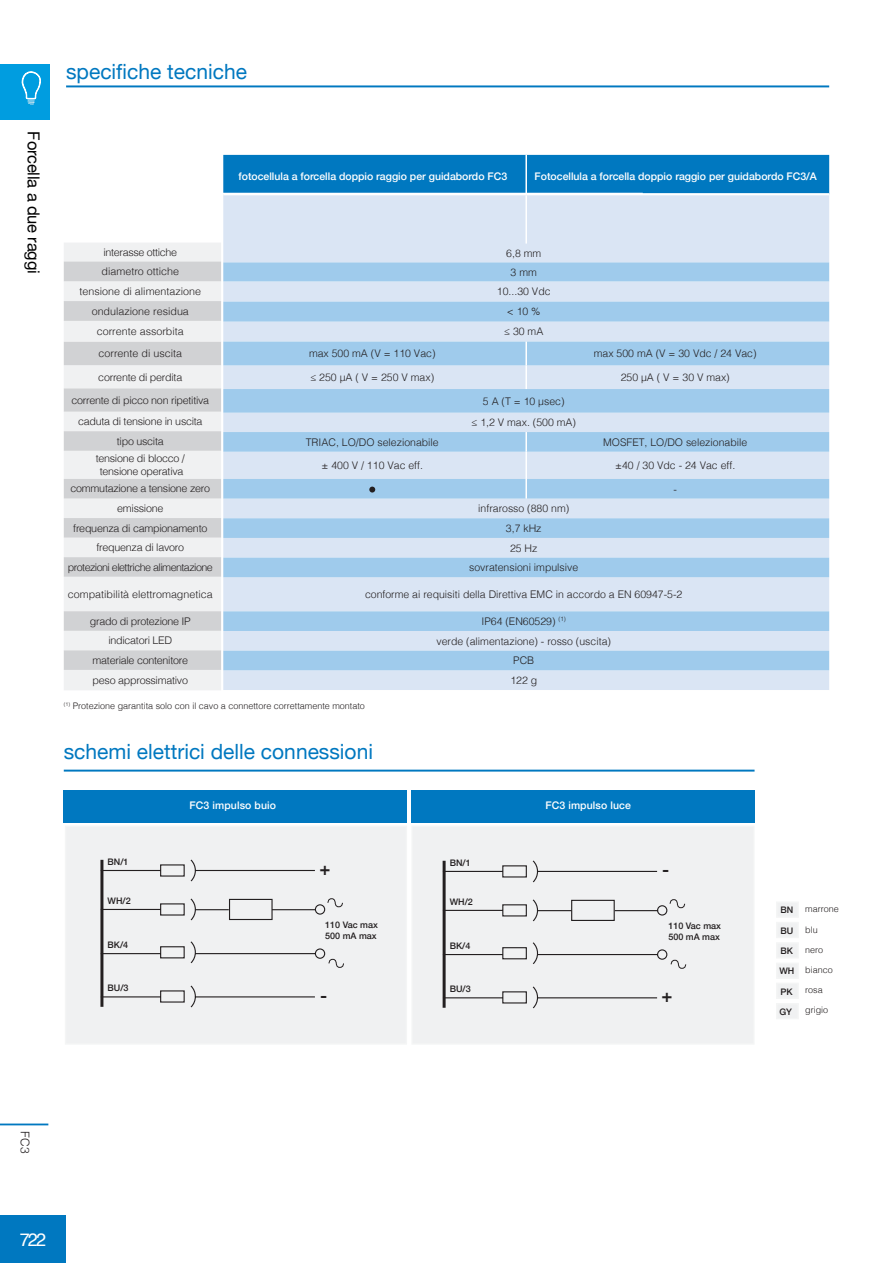
<style>
.page{position:relative;width:893px;height:1263px;background:#fff}
.page>*{position:absolute;margin:0;border:0;box-sizing:border-box;transform-origin:0 0}
.t1{font:21px "Helvetica Neue";color:#0078c0}
.t2{font:500 18.45px "Helvetica Neue";color:#231f20}
.t3{font:18px "Helvetica";color:#fff}
.t4{font:16.5px "Helvetica Neue";letter-spacing:-.01em;color:#000}
.t5{font:300 12px "Helvetica";color:#231f20}
.t6{font:300 10.5px "Helvetica";color:#231f20}
.t7{font:300 10.5px "Helvetica";letter-spacing:-.025em;color:#231f20}
.t8{font:500 10.5px "Helvetica Neue";color:#fff}
.t9{font:300 10.5px "Helvetica";letter-spacing:-.05em;color:#231f20}
.t10{font:300 10.5px "Helvetica";letter-spacing:-.03em;color:#231f20}
.t11{font:300 9px "Helvetica";color:#231f20}
.t12{font:500 9px "Helvetica Neue";color:#231f20}
</style>
<div class="page">
<div style="left:65px;top:825px;width:342px;height:220px;background:#f0f1f2"></div>
<div style="left:411px;top:825px;width:344px;height:220px;background:#f0f1f2"></div>
<div style="left:64px;top:790px;width:343px;height:32px;background:#0078c0"></div>
<div style="left:411px;top:790px;width:344px;height:32px;background:#0078c0"></div>
<hr style="left:64px;top:770px;width:691px;height:1px;background:#0078c0">
<svg style="left:100px;top:859px;width:244px;height:149px"></svg>
<hr style="left:195px;top:909px;width:34px;height:1px;background:#231f20">
<hr style="left:272px;top:909px;width:43px;height:1px;background:#231f20">
<svg style="left:442px;top:860px;width:244px;height:149px"></svg>
<hr style="left:538px;top:910px;width:34px;height:1px;background:#231f20">
<hr style="left:615px;top:910px;width:43px;height:1px;background:#231f20">
<div style="left:223px;top:155px;width:606px;height:38px;background:#0078c0"></div>
<div style="left:223px;top:195px;width:606px;height:495px;background:#dae5f4"></div>
<svg style="left:223px;top:262px;width:606px;height:408px;background:#bcd8f0"></svg>
<hr style="left:525px;top:155px;width:2px;height:38px;background:#fff">
<hr style="left:525px;top:195px;width:2px;height:49px;background:#fff">
<hr style="left:525px;top:342px;width:2px;height:23px;background:#fff">
<hr style="left:525px;top:365px;width:2px;height:24px;background:#fff">
<hr style="left:525px;top:432px;width:2px;height:20px;background:#fff">
<hr style="left:525px;top:452px;width:2px;height:27px;background:#fff">
<hr style="left:525px;top:479px;width:2px;height:20px;background:#fff">
<svg style="left:369px;top:487px;width:6px;height:5px"></svg>
<div style="left:64px;top:243px;width:157px;height:447px;background:#f0f1f2"></div>
<svg style="left:64px;top:261px;width:157px;height:409px"></svg>
<hr style="left:66px;top:85px;width:763px;height:2px;background:#0078c0">
<div style="left:776px;top:963px;width:23px;height:16px;background:#f0f1f2"></div>
<div style="left:776px;top:942px;width:23px;height:16px;background:#f0f1f2"></div>
<div style="left:776px;top:922px;width:23px;height:16px;background:#f0f1f2"></div>
<div style="left:776px;top:901px;width:23px;height:17px;background:#f0f1f2"></div>
<div style="left:776px;top:1003px;width:23px;height:16px;background:#f0f1f2"></div>
<div style="left:776px;top:983px;width:23px;height:16px;background:#f0f1f2"></div>
<div style="left:0;top:1214px;width:66px;height:49px;background:#0078c0"></div>
<hr style="left:0;top:1123px;width:48px;height:2px;background:#0078c0">
<div style="left:0;top:64px;width:50px;height:55px;background:#009de0"></div>
<svg style="left:22px;top:71px;width:19px;height:34px"></svg>
<p class="t4" style="left:46px;top:131px;width:144px;rotate:90deg">Forcella a due raggi</p>
<p class="t1" style="left:66px;top:57px;width:182px">specifiche tecniche</p>
<p class="t8" style="left:238px;top:167px;width:270px">fotocellula a forcella doppio raggio per guidabordo FC3</p>
<p class="t8" style="left:535px;top:167px;width:284px">Fotocellula a forcella doppio raggio per guidabordo FC3/A</p>
<p class="t10" style="left:104px;top:243px;width:75px">interasse ottiche</p>
<p class="t6" style="left:102px;top:262px;width:79px">diametro ottiche</p>
<p class="t6" style="left:79px;top:282px;width:123px">tensione di alimentazione</p>
<p class="t6" style="left:92px;top:302px;width:99px">ondulazione residua</p>
<p class="t6" style="left:97px;top:322px;width:89px">corrente assorbita</p>
<p class="t6" style="left:99px;top:345px;width:85px">corrente di uscita</p>
<p class="t7" style="left:98px;top:368px;width:86px">corrente di perdita</p>
<p class="t7" style="left:71px;top:391px;width:139px">corrente di picco non ripetitiva</p>
<p class="t7" style="left:78px;top:412px;width:126px">caduta di tensione in uscita</p>
<p class="t7" style="left:117px;top:432px;width:48px">tipo uscita</p>
<p class="t7" style="left:96px;top:450px;width:91px">tensione di blocco /</p>
<p class="t7" style="left:100px;top:462px;width:85px">tensione operativa</p>
<p class="t7" style="left:71px;top:480px;width:141px">commutazione a tensione zero</p>
<p class="t7" style="left:117px;top:499px;width:48px">emissione</p>
<p class="t7" style="left:73px;top:519px;width:136px">frequenza di campionamento</p>
<p class="t7" style="left:97px;top:538px;width:89px">frequenza di lavoro</p>
<p class="t9" style="left:68px;top:558px;width:147px">protezioni elettriche alimentazione</p>
<p class="t6" style="left:68px;top:585px;width:146px">compatibilità elettromagnetica</p>
<p class="t7" style="left:90px;top:612px;width:103px">grado di protezione IP</p>
<p class="t7" style="left:108px;top:632px;width:65px">indicatori LED</p>
<p class="t7" style="left:93px;top:651px;width:97px">materiale contenitore</p>
<p class="t7" style="left:93px;top:671px;width:97px">peso approssimativo</p>
<p class="t6" style="left:506px;top:244px;width:37px">6,8 mm</p>
<p class="t6" style="left:511px;top:263px;width:28px">3 mm</p>
<p class="t6" style="left:497px;top:283px;width:55px">10...30 Vdc</p>
<p class="t6" style="left:507px;top:303px;width:35px">&lt; 10 %</p>
<p class="t6" style="left:504px;top:323px;width:41px">≤ 30 mA</p>
<p class="t6" style="left:309px;top:345px;width:128px">max 500 mA (V = 110 Vac)</p>
<p class="t6" style="left:594px;top:345px;width:164px">max 500 mA (V = 30 Vdc / 24 Vac)</p>
<p class="t6" style="left:310px;top:368px;width:125px">≤ 250 μA ( V = 250 V max)</p>
<p class="t6" style="left:621px;top:368px;width:111px">250 μA ( V = 30 V max)</p>
<p class="t6" style="left:483px;top:392px;width:83px">5 A (T = 10 μsec)</p>
<p class="t6" style="left:471px;top:413px;width:106px">≤ 1,2 V max. (500 mA)</p>
<p class="t6" style="left:306px;top:433px;width:135px">TRIAC, LO/DO selezionabile</p>
<p class="t6" style="left:603px;top:433px;width:146px">MOSFET, LO/DO selezionabile</p>
<p class="t6" style="left:322px;top:456px;width:103px">± 400 V / 110 Vac eff.</p>
<p class="t6" style="left:615px;top:456px;width:122px">±40 / 30 Vdc - 24 Vac eff.</p>
<p class="t6" style="left:673px;top:480px;width:5px">-</p>
<p class="t6" style="left:478px;top:499px;width:93px">infrarosso (880 nm)</p>
<p class="t6" style="left:506px;top:519px;width:37px">3,7 kHz</p>
<p class="t6" style="left:510px;top:539px;width:29px">25 Hz</p>
<p class="t6" style="left:469px;top:558px;width:111px">sovratensioni impulsive</p>
<p class="t6" style="left:365px;top:585px;width:319px">conforme ai requisiti della Direttiva EMC in accordo a EN 60947-5-2</p>
<p class="t6" style="left:481px;top:612px;width:86px">IP64 (EN60529) <sup>(1)</sup></p>
<p class="t6" style="left:436px;top:632px;width:176px">verde (alimentazione) - rosso (uscita)</p>
<p class="t6" style="left:513px;top:652px;width:22px">PCB</p>
<p class="t6" style="left:510px;top:671px;width:28px">122 g</p>
<p class="t11" style="left:64px;top:698px;width:303px"><sup>(1)</sup> Protezione garantita solo con il cavo a connettore correttamente montato</p>
<p class="t1" style="left:64px;top:736px;width:311px">schemi elettrici delle connessioni</p>
<p class="t8" style="left:190px;top:797px;width:88px">FC3 impulso buio</p>
<p class="t8" style="left:545px;top:797px;width:87px">FC3 impulso luce</p>
<p class="t12" style="left:108px;top:854px;width:23px">BN/1</p>
<p class="t2" style="left:319px;top:853px;width:13px">+</p>
<p class="t12" style="left:450px;top:855px;width:23px">BN/1</p>
<p class="t2" style="left:662px;top:855px;width:9px">-</p>
<p class="t12" style="left:108px;top:894px;width:25px">WH/2</p>
<p class="t12" style="left:450px;top:895px;width:25px">WH/2</p>
<p class="t12" style="left:780px;top:903px;width:14px">BN</p>
<p class="t11" style="left:805px;top:901px;width:35px">marrone</p>
<p class="t12" style="left:108px;top:938px;width:22px">BK/4</p>
<p class="t12" style="left:108px;top:980px;width:23px">BU/3</p>
<p class="t12" style="left:325px;top:917px;width:54px">110 Vac max</p>
<p class="t12" style="left:325px;top:928px;width:53px">500 mA max</p>
<p class="t2" style="left:320px;top:980px;width:9px">-</p>
<p class="t12" style="left:450px;top:938px;width:22px">BK/4</p>
<p class="t12" style="left:450px;top:981px;width:23px">BU/3</p>
<p class="t12" style="left:668px;top:918px;width:54px">110 Vac max</p>
<p class="t12" style="left:668px;top:929px;width:53px">500 mA max</p>
<p class="t2" style="left:662px;top:981px;width:13px">+</p>
<p class="t12" style="left:780px;top:923px;width:14px">BU</p>
<p class="t11" style="left:805px;top:922px;width:14px">blu</p>
<p class="t12" style="left:780px;top:944px;width:14px">BK</p>
<p class="t11" style="left:805px;top:942px;width:20px">nero</p>
<p class="t12" style="left:779px;top:964px;width:16px">WH</p>
<p class="t11" style="left:805px;top:962px;width:29px">bianco</p>
<p class="t12" style="left:780px;top:984px;width:14px">PK</p>
<p class="t11" style="left:805px;top:982px;width:19px">rosa</p>
<p class="t12" style="left:779px;top:1004px;width:14px">GY</p>
<p class="t11" style="left:805px;top:1002px;width:24px">grigio</p>
<p class="t5" style="left:35px;top:1131px;width:24px;rotate:90deg">FC3</p>
<h3 class="t3" style="left:20px;top:1225px;width:28px">722</h3>
</div>
